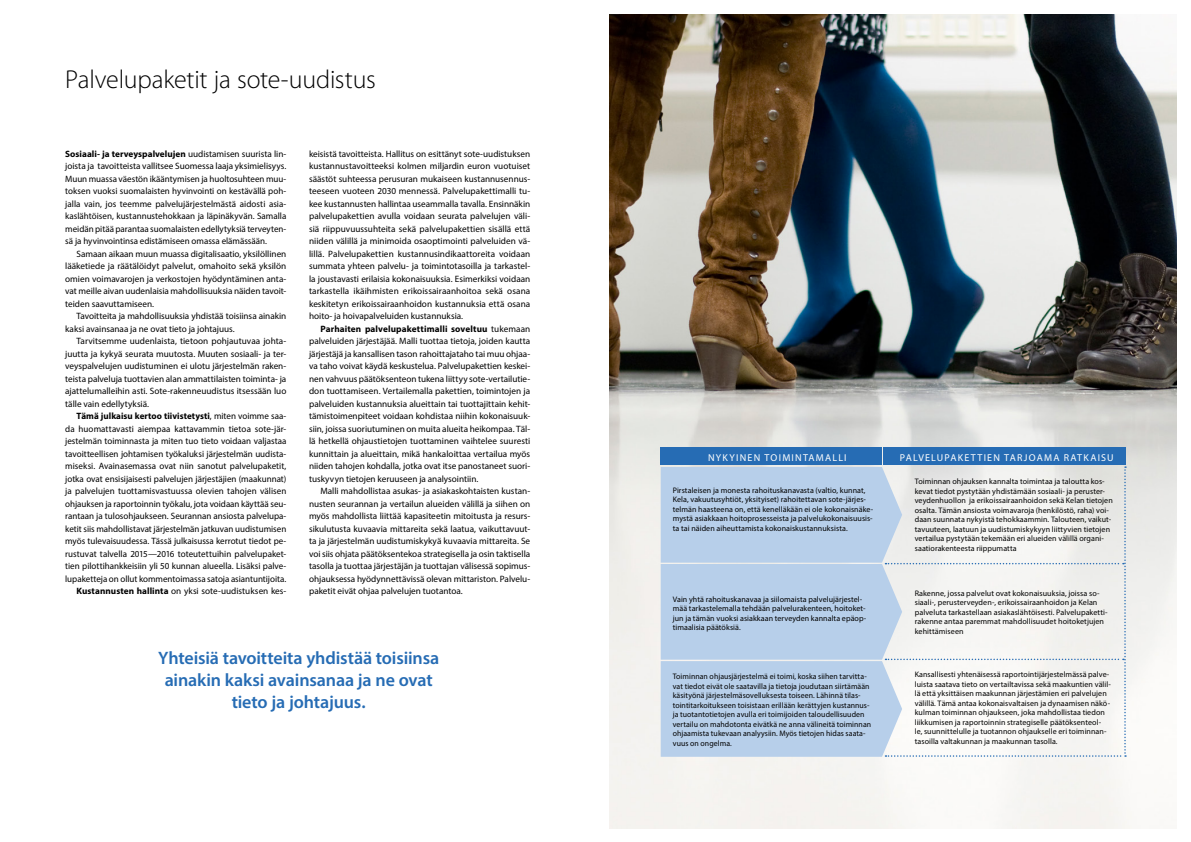
<style>
.page{position:relative;width:1191px;height:842px;background:#fff}
.page>*{position:absolute;margin:0;border:0;box-sizing:border-box;transform-origin:0 0}
.t1{font:300 26px "Myriad Pro";letter-spacing:-.01em;color:#000}
.t2{font:600 18px/21.6px "Myriad Pro";letter-spacing:-.01em;color:#266cb4;text-align:center}
.t3{font:10px "Myriad Pro";letter-spacing:.12em;color:#fff}
.t4{font:9.2px/12.5px "Myriad Pro";color:#000;text-align:justify}
.t5{font:8px/9.5px "Myriad Pro";letter-spacing:.005em;color:#000}
.s1{font-weight:700}
</style>
<div class="page">
<img style="left:609px;top:14px;width:567px;height:814px">
<div style="left:660px;top:447px;width:222px;height:18px;background:#266cb4"></div>
<div style="left:883px;top:447px;width:242px;height:18px;background:#266cb4"></div>
<svg style="left:660px;top:466px;width:466px;height:291px"></svg>
<h1 class="t1" style="left:65px;top:63px;width:312px">Palvelupaketit ja sote-uudistus</h1>
<p class="t4" style="left:309px;top:147px;width:223px">keisistä tavoitteista. Hallitus on esittänyt sote-uudistuksen kustannustavoitteeksi kolmen miljardin euron vuotuiset säästöt suhteessa perusuran mukaiseen kustannusennus&shy;teeseen vuoteen 2030 mennessä. Palvelupakettimalli tu&shy;kee kustannusten hallintaa useammalla tavalla. Ensinnäkin palvelupakettien avulla voidaan seurata palvelujen väli&shy;siä riippuvuussuhteita sekä palvelupakettien sisällä että niiden välillä ja minimoida osaoptimointi palveluiden vä&shy;lillä. Palvelupakettien kustannusindikaattoreita voidaan summata yhteen palvelu- ja toimintotasoilla ja tarkastel&shy;la joustavasti erilaisia kokonaisuuksia. Esimerkiksi voidaan tarkastella ikäihmisten erikoissairaanhoitoa sekä osana keskitetyn erikoissairaanhoidon kustannuksia että osana hoito- ja hoivapalveluiden kustannuksia.</p>
<p class="t4" style="left:309px;top:322px;width:223px;text-indent:11px"><span class="s1">Parhaiten palvelupakettimalli soveltuu</span> tukemaan palveluiden järjestäjää. Malli tuottaa tietoja, joiden kautta järjestäjä ja kansallisen tason rahoittajataho tai muu ohjaa&shy;va taho voivat käydä keskustelua. Palvelupakettien keskei&shy;nen vahvuus päätöksenteon tukena liittyy sote-vertailutie&shy;don tuottamiseen. Vertailemalla pakettien, toimintojen ja palveluiden kustannuksia alueittain tai tuottajittain kehit&shy;tämistoimenpiteet voidaan kohdistaa niihin kokonaisuuk&shy;siin, joissa suoriutuminen on muita alueita heikompaa. Täl&shy;lä hetkellä ohjaustietojen tuottaminen vaihtelee suuresti kunnittain ja alueittain, mikä hankaloittaa vertailua myös niiden tahojen kohdalla, jotka ovat itse panostaneet suori&shy;tuskyvyn tietojen keruuseen ja analysointiin.</p>
<p class="t4" style="left:309px;top:485px;width:223px;text-indent:11px">Malli mahdollistaa asukas- ja asiakaskohtaisten kustan&shy;nusten seurannan ja vertailun alueiden välillä ja siihen on myös mahdollista liittää kapasiteetin mitoitusta ja resurs&shy;sikulutusta kuvaavia mittareita sekä laatua, vaikuttavuut&shy;ta ja järjestelmän uudistumiskykyä kuvaavia mittareita. Se voi siis ohjata päätöksentekoa strategisella ja osin taktisella tasolla ja tuottaa järjestäjän ja tuottajan välisessä sopimus&shy;ohjauksessa hyödynnettävissä olevan mittariston. Palvelu&shy;paketit eivät ohjaa palvelujen tuotantoa.</p>
<p class="t5" style="left:673px;top:485px;width:202px">Pirstaleisen ja monesta rahoituskanavasta (valtio, kunnat, Kela, vakuutusyhtiöt, yksityiset) rahoitettavan sote-järjes&shy;telmän haasteena on, että kenelläkään ei ole kokonaisnäke&shy;mystä asiakkaan hoitoprosesseista ja palvelukokonaisuusis&shy;ta tai näiden aiheuttamista kokonaiskustannuksista.</p>
<p class="t5" style="left:914px;top:477px;width:199px">Toiminnan ohjauksen kannalta toimintaa ja taloutta kos&shy;kevat tiedot pystytään yhdistämään sosiaali- ja peruster&shy;veydenhuollon ja erikoissairaanhoidon sekä Kelan tietojen osalta. Tämän ansiosta voimavaroja (henkilöstö, raha) voi&shy;daan suunnata nykyistä tehokkaammin. Talouteen, vaikut&shy;tavuuteen, laatuun ja uudistumiskykyyn liittyvien tietojen vertailua pystytään tekemään eri alueiden välillä organi&shy;saatiorakenteesta riippumatta</p>
<p class="t5" style="left:673px;top:594px;width:195px">Vain yhtä rahoituskanavaa ja siilomaista palvelujärjestel&shy;mää tarkastelemalla tehdään palvelurakenteen, hoitoket&shy;jun ja tämän vuoksi asiakkaan terveyden kannalta epäop&shy;timaalisia päätöksiä.</p>
<p class="t5" style="left:914px;top:588px;width:194px">Rakenne, jossa palvelut ovat kokonaisuuksia, joissa so&shy;siaali-, perusterveyden-, erikoissairaanhoidon ja Kelan palveluta tarkastellaan asiakaslähtöisesti. Palvelupaketti&shy;rakenne antaa paremmat mahdollisuudet hoitoketjujen kehittämiseen</p>
<p class="t5" style="left:673px;top:672px;width:200px">Toiminnan ohjausjärjestelmä ei toimi, koska siihen tarvitta&shy;vat tiedot eivät ole saatavilla ja tietoja joudutaan siirtämään käsityönä järjestelmäsovelluksesta toiseen. Lähinnä tilas&shy;tointitarkoitukseen toisistaan erillään kerättyjen kustannus&shy;ja tuotantotietojen avulla eri toimijoiden taloudellisuuden vertailu on mahdotonta eivätkä ne anna välineitä toiminnan ohjaamista tukevaan analyysiin. Myös tietojen hidas saata&shy;vuus on ongelma.</p>
<p class="t5" style="left:914px;top:670px;width:198px">Kansallisesti yhtenäisessä raportointijärjestelmässä palve&shy;luista saatava tieto on vertailtavissa sekä maakuntien välil&shy;lä että yksittäisen maakunnan järjestämien eri palvelujen välillä. Tämä antaa kokonaisvaltaisen ja dynaamisen näkö&shy;kulman toiminnan ohjaukseen, joka mahdollistaa tiedon liikkumisen ja raportoinnin strategiselle päätöksenteol-<br>le, suunnittelulle ja tuotannon ohjaukselle eri toiminnan&shy;tasoilla valtakunnan ja maakunnan tasolla.</p>
<p class="t4" style="left:65px;top:147px;width:223px"><span class="s1">Sosiaali- ja terveyspalvelujen</span> uudistamisen suurista lin&shy;joista ja tavoitteista vallitsee Suomessa laaja yksimielisyys.<br>Muun muassa väestön ikääntymisen ja huoltosuhteen muu&shy;toksen vuoksi suomalaisten hyvinvointi on kestävällä poh&shy;jalla vain, jos teemme palvelujärjestelmästä aidosti asia&shy;kaslähtöisen, kustannustehokkaan ja läpinäkyvän. Samalla meidän pitää parantaa suomalaisten edellytyksiä terveyten&shy;sä ja hyvinvointinsa edistämiseen omassa elämässään.</p>
<p class="t4" style="left:65px;top:247px;width:223px;text-indent:11px">Samaan aikaan muun muassa digitalisaatio, yksilöllinen lääketiede ja räätälöidyt palvelut, omahoito sekä yksilön omien voimavarojen ja verkostojen hyödyntäminen anta&shy;vat meille aivan uudenlaisia mahdollisuuksia näiden tavoit&shy;teiden saavuttamiseen.</p>
<p class="t4" style="left:65px;top:310px;width:223px;text-indent:11px">Tavoitteita ja mahdollisuuksia yhdistää toisiinsa ainakin kaksi avainsanaa ja ne ovat tieto ja johtajuus.</p>
<p class="t4" style="left:65px;top:335px;width:223px;text-indent:11px">Tarvitsemme uudenlaista, tietoon pohjautuvaa johta&shy;juutta ja kykyä seurata muutosta. Muuten sosiaali- ja ter&shy;veyspalvelujen uudistuminen ei ulotu järjestelmän raken&shy;teista palveluja tuottavien alan ammattilaisten toiminta- ja ajattelumalleihin asti. Sote-rakenneuudistus itsessään luo tälle vain edellytyksiä.</p>
<p class="t4" style="left:65px;top:410px;width:223px;text-align:right"><span class="s1">Tämä julkaisu kertoo tiivistetysti</span>, miten voimme saa&shy;da huomattavasti aiempaa kattavammin tietoa sote-jär&shy;jestelmän toiminnasta ja miten tuo tieto voidaan valjastaa tavoitteellisen johtamisen työkaluksi järjestelmän uudista&shy;miseksi. Avainasemassa ovat niin sanotut palvelupaketit, jotka ovat ensisijaisesti palvelujen järjestäjien (maakunnat) ja palvelujen tuottamisvastuussa olevien tahojen välisen ohjauksen ja raportoinnin työkalu, jota voidaan käyttää seu&shy;rantaan ja tulosohjaukseen. Seurannan ansiosta palvelupa&shy;ketit siis mahdollistavat järjestelmän jatkuvan uudistumisen myös tulevaisuudessa. Tässä julkaisussa kerrotut tiedot pe&shy;rustuvat talvella 2015—2016 toteutettuihin palvelupaket&shy;tien pilottihankkeisiin yli 50 kunnan alueella. Lisäksi palve&shy;lupaketteja on ollut kommentoimassa satoja asiantuntijoita.<br><span class="s1">Kustannusten hallinta</span> on yksi sote-uudistuksen kes-</p>
<p class="t3" style="left:708px;top:451px;width:140px">NYKYINEN TOIMINTAMALLI</p>
<p class="t3" style="left:900px;top:451px;width:215px">PALVELUPAKETTIEN TARJOAMA RATKAISU</p>
<h2 class="t2" style="left:158px;top:647px;width:283px">Yhteisiä tavoitteita yhdistää toisiinsa ainakin kaksi avainsanaa ja ne ovat tieto ja johtajuus.</h2>
</div>
